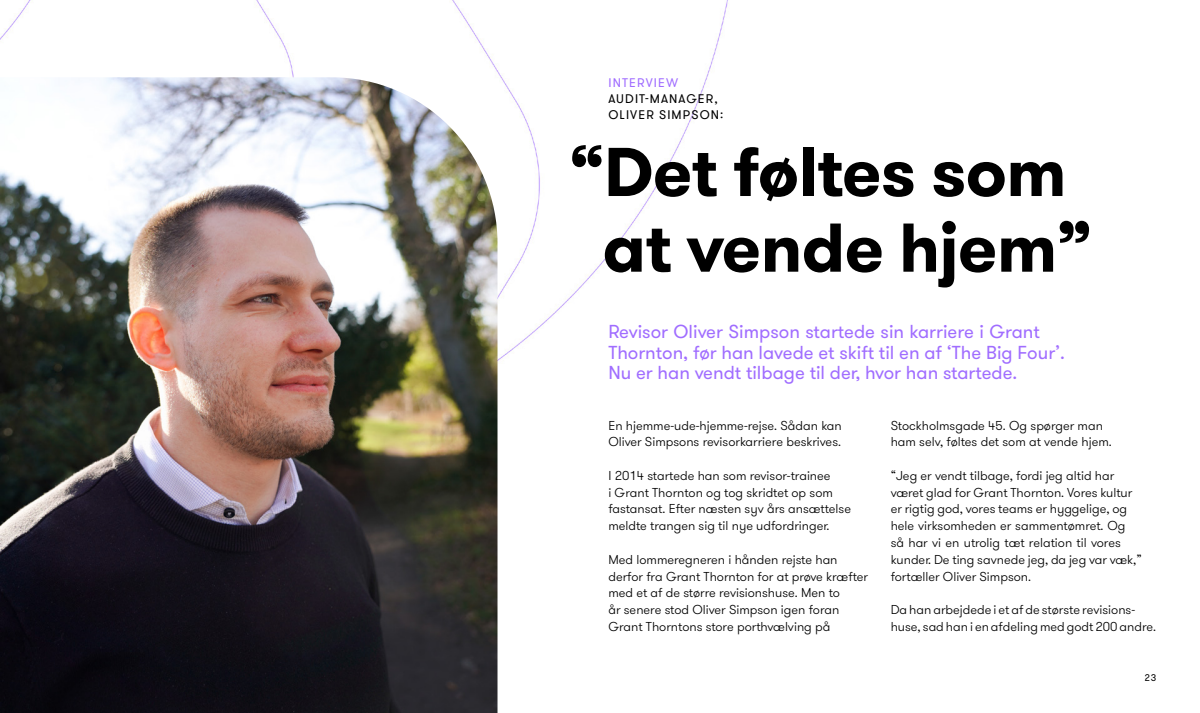
<style>
.page{position:relative;width:1200px;height:713px;background:#fff}
.page>*{position:absolute;margin:0;border:0;box-sizing:border-box;transform-origin:0 0}
.t1{font:700 68.75px/75.6px "GT Walsheim Pro";letter-spacing:-.01em;color:#000;text-align:center}
.t2{font:18.75px/20.6px "GT Walsheim Pro";color:#a06dff}
.t3{font:300 12.88px/16.8px "GT Walsheim Pro";color:#000}
.t4{font:12.5px/16.2px "GT Walsheim Pro";letter-spacing:.09em;color:#000}
.t5{font:12.5px "GT Walsheim Pro";letter-spacing:.09em;color:#a06dff}
.t6{font:9.62px "GT Walsheim Pro";color:#000}
</style>
<div class="page">
<img style="left:0;top:77px;width:498px;height:635px">
<p class="t5" style="left:608px;top:74px;width:71px">INTERVIEW</p>
<p class="t4" style="left:608px;top:91px;width:116px">AUDIT-MANAGER,<br>OLIVER SIMPSON:</p>
<h1 class="t1" style="left:569px;top:135px;width:525px">“Det føltes som at vende hjem”</h1>
<h2 class="t2" style="left:608px;top:321px;width:458px">Revisor Oliver Simpson startede sin karriere i Grant<br>Thornton, før han lavede et skift til en af ‘The Big Four’.<br>Nu er han vendt tilbage til der, hvor han startede.</h2>
<p class="t3" style="left:608px;top:417px;width:235px">En hjemme-ude-hjemme-rejse. Sådan kan<br>Oliver Simpsons revisorkarriere beskrives.</p>
<p class="t3" style="left:608px;top:467px;width:244px">I 2014 startede han som revisor-trainee<br>i Grant Thornton og tog skridtet op som fastansat. Efter næsten syv års ansættelse meldte trangen sig til nye udfordringer.</p>
<p class="t3" style="left:608px;top:551px;width:261px">Med lommeregneren i hånden rejste han derfor fra Grant Thornton for at prøve kræfter med et af de større revisionshuse. Men to<br>år senere stod Oliver Simpson igen foran Grant Thorntons store porthvælving på</p>
<p class="t3" style="left:891px;top:417px;width:223px">Stockholmsgade 45. Og spørger man ham selv, føltes det som at vende hjem.</p>
<p class="t3" style="left:891px;top:467px;width:253px">“Jeg er vendt tilbage, fordi jeg altid har været glad for Grant Thornton. Vores kultur er rigtig god, vores teams er hyggelige, og hele virksomheden er sammentømret. Og så har vi en utrolig tæt relation til vores kunder. De ting savnede jeg, da jeg var væk,” fortæller Oliver Simpson.</p>
<p class="t3" style="left:891px;top:601px;width:267px">Da han arbejdede i et af de største revisions&shy;huse, sad han i en afdeling med godt 200 andre.</p>
<p class="t6" style="left:1144px;top:671px;width:13px">23</p>
</div>
